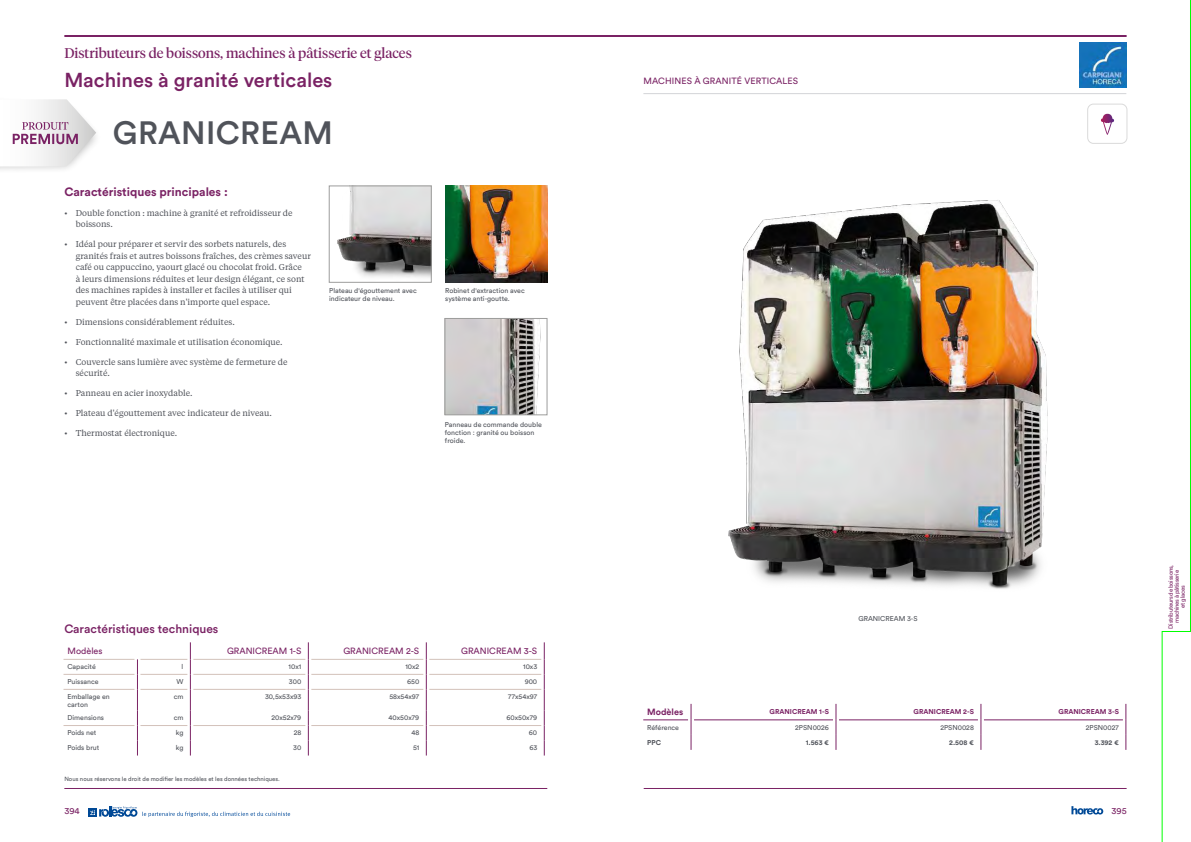
<style>
.page{position:relative;width:1191px;height:842px;background:#fff}
.page>*{position:absolute;margin:0;border:0;box-sizing:border-box;transform-origin:0 0}
.t1{font:500 32px "Circular Std";letter-spacing:.01em;color:#50535a}
.t2{font:500 20px "Circular Std";color:#7a2264}
.t3{font:14px "Tiempos Display";color:#7a2264}
.t4{font:700 12px "Circular Std";color:#7a2264}
.t5{font:500 12px "Circular Std";color:#7a2264}
.t6{font:9px "Circular Std";color:#7a2264}
.t7{font:700 9px "Circular Std";color:#7a2264}
.t8{font:8.5px/11.5px "Tiempos Text";color:#50535a}
.t9{font:7px/8px "Circular Std";color:#50535a}
.t10{font:700 7px "Circular Std";color:#7a2264}
.t11{font:700 7px "Circular Std";letter-spacing:-.005em;color:#50535a}
.t12{font:6px "Circular Std";color:#50535a}
.t13{font:6px/6px "Circular Std";letter-spacing:-.04em;color:#7a2264;text-align:center}
</style>
<div class="page">
<hr style="left:64px;top:35px;width:1062px;height:2px;background:#7a2264">
<hr style="left:643px;top:788px;width:483px;height:1px;background:#7a2264">
<hr style="left:64px;top:788px;width:483px;height:1px;background:#7a2264">
<hr style="left:643px;top:93px;width:483px;height:1px;background:#d3d4d7">
<svg style="left:1071px;top:806px;width:32px;height:8px"></svg>
<svg style="left:88px;top:806px;width:202px;height:11px"></svg>
<svg style="left:1161px;top:0;width:30px;height:842px"></svg>
<svg style="left:691px;top:704px;width:1px;height:46px"></svg>
<svg style="left:835px;top:704px;width:1px;height:46px"></svg>
<svg style="left:980px;top:704px;width:1px;height:46px"></svg>
<svg style="left:1125px;top:704px;width:1px;height:46px"></svg>
<hr style="left:694px;top:719px;width:139px;height:1px;background:#7a2264">
<hr style="left:984px;top:719px;width:138px;height:1px;background:#7a2264">
<hr style="left:839px;top:719px;width:139px;height:1px;background:#7a2264">
<hr style="left:643px;top:719px;width:45px;height:1px;background:#7a2264">
<img style="left:445px;top:186px;width:102px;height:96px">
<hr style="left:63px;top:659px;width:71px;height:1px;background:#d3c2ba">
<hr style="left:63px;top:674px;width:71px;height:1px;background:#d3c2ba">
<hr style="left:63px;top:689px;width:71px;height:1px;background:#d3c2ba">
<hr style="left:63px;top:725px;width:71px;height:1px;background:#d3c2ba">
<hr style="left:140px;top:659px;width:47px;height:1px;background:#d3c2ba">
<hr style="left:140px;top:674px;width:47px;height:1px;background:#d3c2ba">
<hr style="left:140px;top:689px;width:47px;height:1px;background:#d3c2ba">
<hr style="left:140px;top:725px;width:47px;height:1px;background:#d3c2ba">
<hr style="left:193px;top:659px;width:112px;height:1px;background:#d3c2ba">
<hr style="left:311px;top:659px;width:112px;height:1px;background:#d3c2ba">
<hr style="left:429px;top:659px;width:112px;height:1px;background:#d3c2ba">
<hr style="left:193px;top:674px;width:112px;height:1px;background:#d3c2ba">
<hr style="left:311px;top:674px;width:112px;height:1px;background:#d3c2ba">
<hr style="left:429px;top:674px;width:112px;height:1px;background:#d3c2ba">
<hr style="left:193px;top:689px;width:112px;height:1px;background:#d3c2ba">
<hr style="left:311px;top:689px;width:112px;height:1px;background:#d3c2ba">
<hr style="left:429px;top:689px;width:112px;height:1px;background:#d3c2ba">
<hr style="left:193px;top:725px;width:112px;height:1px;background:#d3c2ba">
<hr style="left:311px;top:725px;width:112px;height:1px;background:#d3c2ba">
<hr style="left:429px;top:725px;width:112px;height:1px;background:#d3c2ba">
<svg style="left:190px;top:642px;width:1px;height:113px"></svg>
<svg style="left:308px;top:642px;width:1px;height:113px"></svg>
<svg style="left:426px;top:642px;width:1px;height:113px"></svg>
<svg style="left:137px;top:659px;width:1px;height:96px"></svg>
<svg style="left:544px;top:642px;width:1px;height:113px"></svg>
<img style="left:337px;top:188px;width:92px;height:90px">
<div style="left:329px;top:186px;width:102px;height:97px;border:1px solid #9d9d9c"></div>
<img style="left:447px;top:320px;width:94px;height:93px">
<div style="left:445px;top:318px;width:102px;height:97px;border:1px solid #9d9d9c"></div>
<img style="left:728px;top:200px;width:320px;height:389px">
<img style="left:1079px;top:43px;width:47px;height:45px">
<div style="left:1087px;top:104px;width:40px;height:40px;border:1px solid #dadada;border-radius:6px"></div>
<img style="left:1101px;top:114px;width:13px;height:21px">
<div style="left:0;top:96px;width:102px;height:78px;background:#000;opacity:.32"></div>
<svg style="left:0;top:99px;width:96px;height:67px"></svg>
<h3 class="t3" style="left:64px;top:43px;width:349px">Distributeurs de boissons, machines à pâtisserie et glaces</h3>
<h2 class="t2" style="left:64px;top:67px;width:269px">Machines à granité verticales</h2>
<h1 class="t1" style="left:113px;top:113px;width:221px">GRANICREAM</h1>
<h3 class="t4" style="left:64px;top:184px;width:165px">Caractéristiques principales :</h3>
<p class="t8" style="left:76px;top:207px;width:218px;text-indent:-11px">• Double fonction : machine à granité et refroidisseur de boissons.</p>
<p class="t8" style="left:76px;top:238px;width:237px;text-indent:-11px">• Idéal pour préparer et servir des sorbets naturels, des granités frais et autres boissons fraîches, des crèmes saveur café ou cappuccino, yaourt glacé ou chocolat froid. Grâce<br>à leurs dimensions réduites et leur design élégant, ce sont des machines rapides à installer et faciles à utiliser qui peuvent être placées dans n'importe quel espace.</p>
<p class="t8" style="left:64px;top:316px;width:172px">• Dimensions considérablement réduites.</p>
<p class="t8" style="left:64px;top:336px;width:220px">• Fonctionnalité maximale et utilisation économique.</p>
<p class="t8" style="left:76px;top:356px;width:213px;text-indent:-11px">• Couvercle sans lumière avec système de fermeture de sécurité.</p>
<p class="t8" style="left:64px;top:387px;width:130px">• Panneau en acier inoxydable.</p>
<p class="t8" style="left:64px;top:407px;width:209px">• Plateau d'égouttement avec indicateur de niveau.</p>
<p class="t8" style="left:64px;top:427px;width:114px">• Thermostat électronique.</p>
<p class="t9" style="left:445px;top:420px;width:98px">Panneau de commande double fonction : granité ou boisson froide.</p>
<p class="t9" style="left:329px;top:287px;width:89px">Plateau d'égouttement avec indicateur de niveau.</p>
<p class="t9" style="left:445px;top:287px;width:81px">Robinet d'extraction avec système anti-goutte.</p>
<p class="t6" style="left:643px;top:76px;width:156px">MACHINES À GRANITÉ VERTICALES</p>
<h3 class="t5" style="left:64px;top:621px;width:156px">Caractéristiques techniques</h3>
<p class="t6" style="left:67px;top:645px;width:37px">Modèles</p>
<p class="t6" style="left:227px;top:645px;width:76px">GRANICREAM 1-S</p>
<p class="t6" style="left:343px;top:645px;width:77px">GRANICREAM 2-S</p>
<p class="t6" style="left:461px;top:645px;width:78px">GRANICREAM 3-S</p>
<p class="t9" style="left:67px;top:662px;width:30px">Capacité</p>
<p class="t9" style="left:182px;top:662px;width:3px">l</p>
<p class="t9" style="left:289px;top:662px;width:14px">10x1</p>
<p class="t9" style="left:405px;top:662px;width:15px">10x2</p>
<p class="t9" style="left:523px;top:662px;width:16px">10x3</p>
<p class="t9" style="left:67px;top:677px;width:33px">Puissance</p>
<p class="t9" style="left:176px;top:677px;width:9px">W</p>
<p class="t9" style="left:289px;top:677px;width:14px">300</p>
<p class="t9" style="left:407px;top:677px;width:14px">650</p>
<p class="t9" style="left:524px;top:677px;width:14px">900</p>
<p class="t9" style="left:67px;top:693px;width:44px;line-height:7.5px">Emballage en carton</p>
<p class="t9" style="left:174px;top:692px;width:11px">cm</p>
<p class="t9" style="left:265px;top:692px;width:38px">30,5x53x93</p>
<p class="t9" style="left:389px;top:692px;width:31px">58x54x97</p>
<p class="t9" style="left:508px;top:692px;width:31px">77x54x97</p>
<p class="t9" style="left:67px;top:714px;width:38px">Dimensions</p>
<p class="t9" style="left:174px;top:714px;width:11px">cm</p>
<p class="t9" style="left:271px;top:714px;width:31px">20x52x79</p>
<p class="t9" style="left:388px;top:714px;width:32px">40x50x79</p>
<p class="t9" style="left:506px;top:714px;width:32px">60x50x79</p>
<p class="t9" style="left:67px;top:729px;width:30px">Poids net</p>
<p class="t9" style="left:176px;top:729px;width:9px">kg</p>
<p class="t9" style="left:294px;top:729px;width:9px">28</p>
<p class="t9" style="left:411px;top:729px;width:9px">48</p>
<p class="t9" style="left:529px;top:729px;width:10px">60</p>
<p class="t9" style="left:67px;top:744px;width:33px">Poids brut</p>
<p class="t9" style="left:176px;top:744px;width:9px">kg</p>
<p class="t9" style="left:293px;top:744px;width:10px">30</p>
<p class="t9" style="left:413px;top:744px;width:8px">51</p>
<p class="t9" style="left:529px;top:744px;width:9px">63</p>
<p class="t9" style="left:858px;top:615px;width:61px">GRANICREAM 3-S</p>
<p class="t7" style="left:647px;top:706px;width:37px">Modèles</p>
<p class="t10" style="left:769px;top:706px;width:61px">GRANICREAM 1-S</p>
<p class="t10" style="left:913px;top:706px;width:62px">GRANICREAM 2-S</p>
<p class="t10" style="left:1058px;top:706px;width:62px">GRANICREAM 3-S</p>
<p class="t9" style="left:647px;top:723px;width:33px">Référence</p>
<p class="t9" style="left:795px;top:723px;width:35px">2PSN0026</p>
<p class="t9" style="left:940px;top:723px;width:35px">2PSN0028</p>
<p class="t9" style="left:1085px;top:723px;width:35px">2PSN0027</p>
<p class="t11" style="left:647px;top:737px;width:15px">PPC</p>
<p class="t11" style="left:806px;top:737px;width:25px">1.563 €</p>
<p class="t11" style="left:949px;top:737px;width:26px">2.508 €</p>
<p class="t11" style="left:1094px;top:737px;width:26px">3.392 €</p>
<p class="t12" style="left:64px;top:776px;width:217px">Nous nous réservons le droit de modifier les modèles et les données techniques.</p>
<p class="t6" style="left:64px;top:805px;width:17px">394</p>
<p class="t6" style="left:1111px;top:806px;width:17px">395</p>
<p class="t13" style="left:1167px;top:629px;width:65px;rotate:-90deg">Distributeurs de boissons, machines à pâtisserie<br>et glaces</p>
</div>
